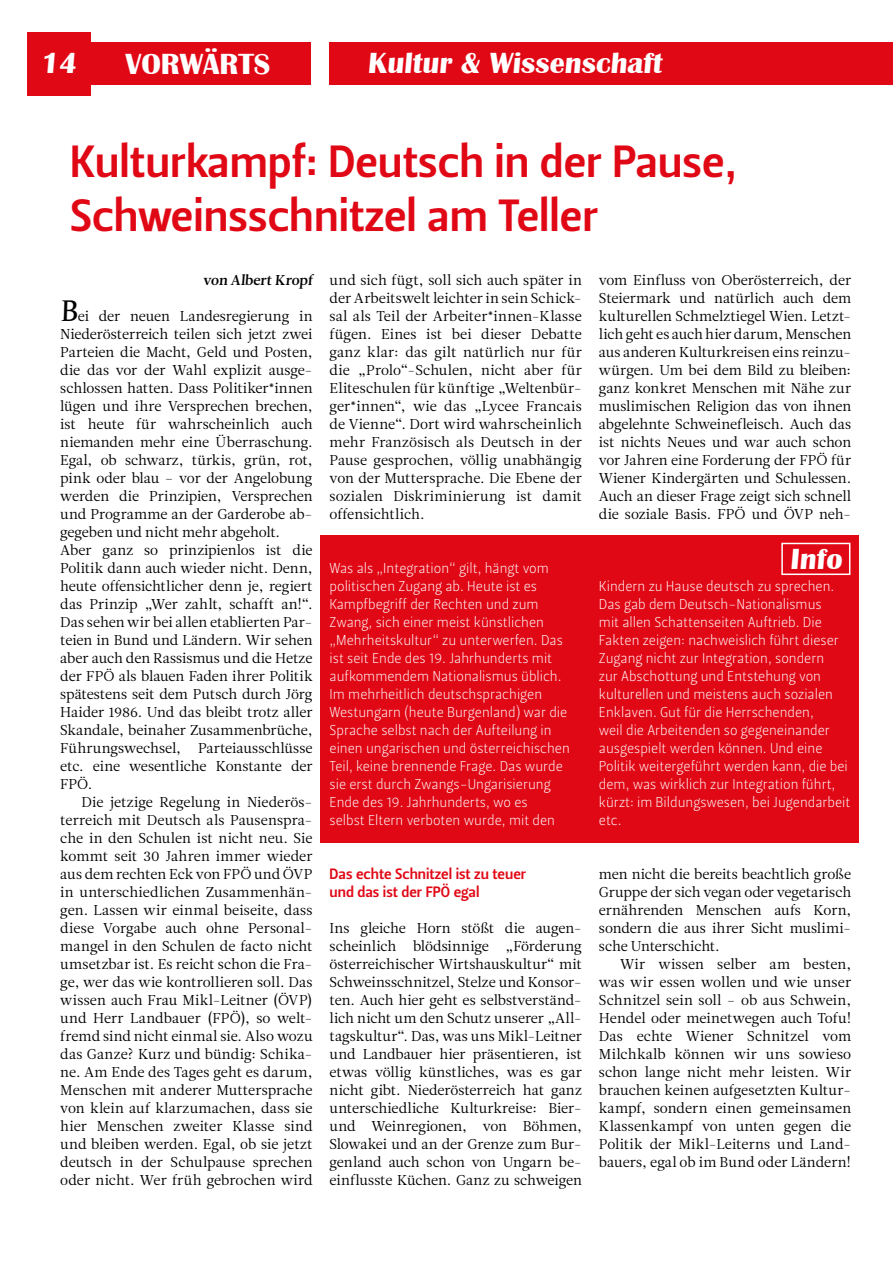
<style>
.page{position:relative;width:893px;height:1263px;background:#fff}
.page>*{position:absolute;margin:0;border:0;box-sizing:border-box;transform-origin:0 0}
.t1{font:45px/54px "Leitura Sans Grot 3";color:#e10816}
.t2{font:700 30px "Britannic";color:#fff}
.t3{font:15px/18px "Leitura Sans Grot 3";color:#e10816}
.t4{font:14.25px/18px "Leitura News Roman 1";letter-spacing:-.01em;color:#000;text-align:justify}
.t5{font:14.25px/18px "Leitura Sans Grot 1";color:#fff}
.t6{font:14.25px "Leitura News Roman 3";color:#000}
.s1{font-family:"Constantia";font-size:30px}
</style>
<div class="page">
<div style="left:320px;top:535px;width:539px;height:308px;background:#e10816"></div>
<div style="left:27px;top:32px;width:64px;height:64px;background:#e10816"></div>
<div style="left:91px;top:42px;width:802px;height:43px;background:#e10816"></div>
<div style="left:312px;top:42px;width:17px;height:43px;background:#fff"></div>
<div style="left:781px;top:543px;width:69px;height:32px;border:2px solid #fff"></div>
<h2 class="t2" style="left:40px;top:46px;width:41px">14</h2>
<h2 class="t2" style="left:125px;top:47px;width:146px">VORWÄRTS</h2>
<h2 class="t2" style="left:367px;top:46px;width:299px">Kultur &amp; Wissenschaft</h2>
<h1 class="t1" style="left:70px;top:135px;width:668px">Kulturkampf: Deutsch in der Pause,<br>Schweinsschnitzel am Teller</h1>
<p class="t6" style="left:203px;top:272px;width:111px">von Albert Kropf</p>
<p class="t4" style="left:60px;top:307px;width:254px;text-align:left"><span class="s1">B</span>ei der neuen Landesregierung in Niederösterreich teilen sich jetzt zwei Parteien die Macht, Geld und Posten, die das vor der Wahl explizit ausge&shy;schlossen hatten. Dass Politiker*innen lügen und ihre Versprechen brechen, ist heute für wahrscheinlich auch niemanden mehr eine Überraschung.<br>Egal, ob schwarz, türkis, grün, rot, pink oder blau – vor der Angelobung werden die Prinzipien, Versprechen und Programme an der Garderobe ab&shy;gegeben und nicht mehr abgeholt.<br>Aber ganz so prinzipienlos ist die Politik dann auch wieder nicht. Denn, heute offensichtlicher denn je, regiert das Prinzip „Wer zahlt, schafft an!“.<br>Das sehen wir bei allen etablierten Par&shy;teien in Bund und Ländern. Wir sehen aber auch den Rassismus und die Hetze der FPÖ als blauen Faden ihrer Politik spätestens seit dem Putsch durch Jörg Haider 1986. Und das bleibt trotz aller Skandale, beinaher Zusammenbrüche, Führungswechsel, Parteiausschlüsse etc. eine wesentliche Konstante der FPÖ.</p>
<p class="t4" style="left:60px;top:793px;width:254px;text-indent:21px">Die jetzige Regelung in Niederös&shy;terreich mit Deutsch als Pausenspra&shy;che in den Schulen ist nicht neu. Sie kommt seit 30 Jahren immer wieder aus dem rechten Eck von FPÖ und ÖVP in unterschiedlichen Zusammenhän&shy;gen. Lassen wir einmal beiseite, dass diese Vorgabe auch ohne Personal&shy;mangel in den Schulen de facto nicht umsetzbar ist. Es reicht schon die Fra&shy;ge, wer das wie kontrollieren soll. Das wissen auch Frau Mikl-Leitner (ÖVP) und Herr Landbauer (FPÖ), so welt&shy;fremd sind nicht einmal sie. Also wozu das Ganze? Kurz und bündig: Schika&shy;ne. Am Ende des Tages geht es darum, Menschen mit anderer Muttersprache von klein auf klarzumachen, dass sie hier Menschen zweiter Klasse sind und bleiben werden. Egal, ob sie jetzt deutsch in der Schulpause sprechen oder nicht. Wer früh gebrochen wird</p>
<p class="t4" style="left:330px;top:271px;width:254px">und sich fügt, soll sich auch später in der Arbeitswelt leichter in sein Schick&shy;sal als Teil der Arbeiter*innen-Klasse fügen. Eines ist bei dieser Debatte ganz klar: das gilt natürlich nur für die „Prolo“-Schulen, nicht aber für Eliteschulen für künftige „Weltenbür&shy;ger*innen“, wie das „Lycee Francais de Vienne“. Dort wird wahrscheinlich mehr Französisch als Deutsch in der Pause gesprochen, völlig unabhängig von der Muttersprache. Die Ebene der sozialen Diskriminierung ist damit offensichtlich.</p>
<p class="t5" style="left:330px;top:559px;width:242px">Was als „Integration“ gilt, hängt vom politischen Zugang ab. Heute ist es Kampfbegriff der Rechten und zum Zwang, sich einer meist künstlichen „Mehrheitskultur“ zu unterwerfen. Das ist seit Ende des 19. Jahrhunderts mit aufkommendem Nationalismus üblich.<br>Im mehrheitlich deutschsprachigen Westungarn (heute Burgenland) war die Sprache selbst nach der Aufteilung in einen ungarischen und österreichischen Teil, keine brennende Frage. Das wurde sie erst durch Zwangs-Ungarisierung Ende des 19. Jahrhunderts, wo es<br>selbst Eltern verboten wurde, mit den</p>
<p class="t3" style="left:330px;top:865px;width:198px">Das echte Schnitzel ist zu teuer und das ist der FPÖ egal</p>
<p class="t4" style="left:330px;top:919px;width:254px">Ins gleiche Horn stößt die augen&shy;scheinlich blödsinnige „Förderung österreichischer Wirtshauskultur“ mit Schweinsschnitzel, Stelze und Konsor&shy;ten. Auch hier geht es selbstverständ&shy;lich nicht um den Schutz unserer „All&shy;tagskultur“. Das, was uns Mikl-Leitner und Landbauer hier präsentieren, ist etwas völlig künstliches, was es gar nicht gibt. Niederösterreich hat ganz unterschiedliche Kulturkreise: Bier&shy;und Weinregionen, von Böhmen, Slowakei und an der Grenze zum Bur&shy;genland auch schon von Ungarn be&shy;einflusste Küchen. Ganz zu schweigen</p>
<p class="t4" style="left:599px;top:271px;width:254px">vom Einfluss von Oberösterreich, der Steiermark und natürlich auch dem kulturellen Schmelztiegel Wien. Letzt&shy;lich geht es auch hier darum, Menschen aus anderen Kulturkreisen eins reinzu&shy;würgen. Um bei dem Bild zu bleiben: ganz konkret Menschen mit Nähe zur muslimischen Religion das von ihnen abgelehnte Schweinefleisch. Auch das ist nichts Neues und war auch schon vor Jahren eine Forderung der FPÖ für Wiener Kindergärten und Schulessen.<br>Auch an dieser Frage zeigt sich schnell die soziale Basis. FPÖ und ÖVP neh-</p>
<h2 class="t2" style="left:790px;top:542px;width:56px">Info</h2>
<p class="t5" style="left:599px;top:577px;width:253px">Kindern zu Hause deutsch zu sprechen.<br>Das gab dem Deutsch-Nationalismus<br>mit allen Schattenseiten Auftrieb. Die Fakten zeigen: nachweislich führt dieser Zugang nicht zur Integration, sondern<br>zur Abschottung und Entstehung von kulturellen und meistens auch sozialen Enklaven. Gut für die Herrschenden,<br>weil die Arbeitenden so gegeneinander ausgespielt werden können. Und eine Politik weitergeführt werden kann, die bei dem, was wirklich zur Integration führt, kürzt: im Bildungswesen, bei Jugendarbeit etc.</p>
<p class="t4" style="left:599px;top:865px;width:254px">men nicht die bereits beachtlich große Gruppe der sich vegan oder vegetarisch ernährenden Menschen aufs Korn, sondern die aus ihrer Sicht muslimi&shy;sche Unterschicht.</p>
<p class="t4" style="left:599px;top:955px;width:254px;text-indent:21px">Wir wissen selber am besten, was wir essen wollen und wie unser Schnitzel sein soll – ob aus Schwein, Hendel oder meinetwegen auch Tofu!<br>Das echte Wiener Schnitzel vom Milchkalb können wir uns sowieso schon lange nicht mehr leisten. Wir brauchen keinen aufgesetzten Kultur&shy;kampf, sondern einen gemeinsamen Klassenkampf von unten gegen die Politik der Mikl-Leiterns und Land&shy;bauers, egal ob im Bund oder Ländern!</p>
</div>
